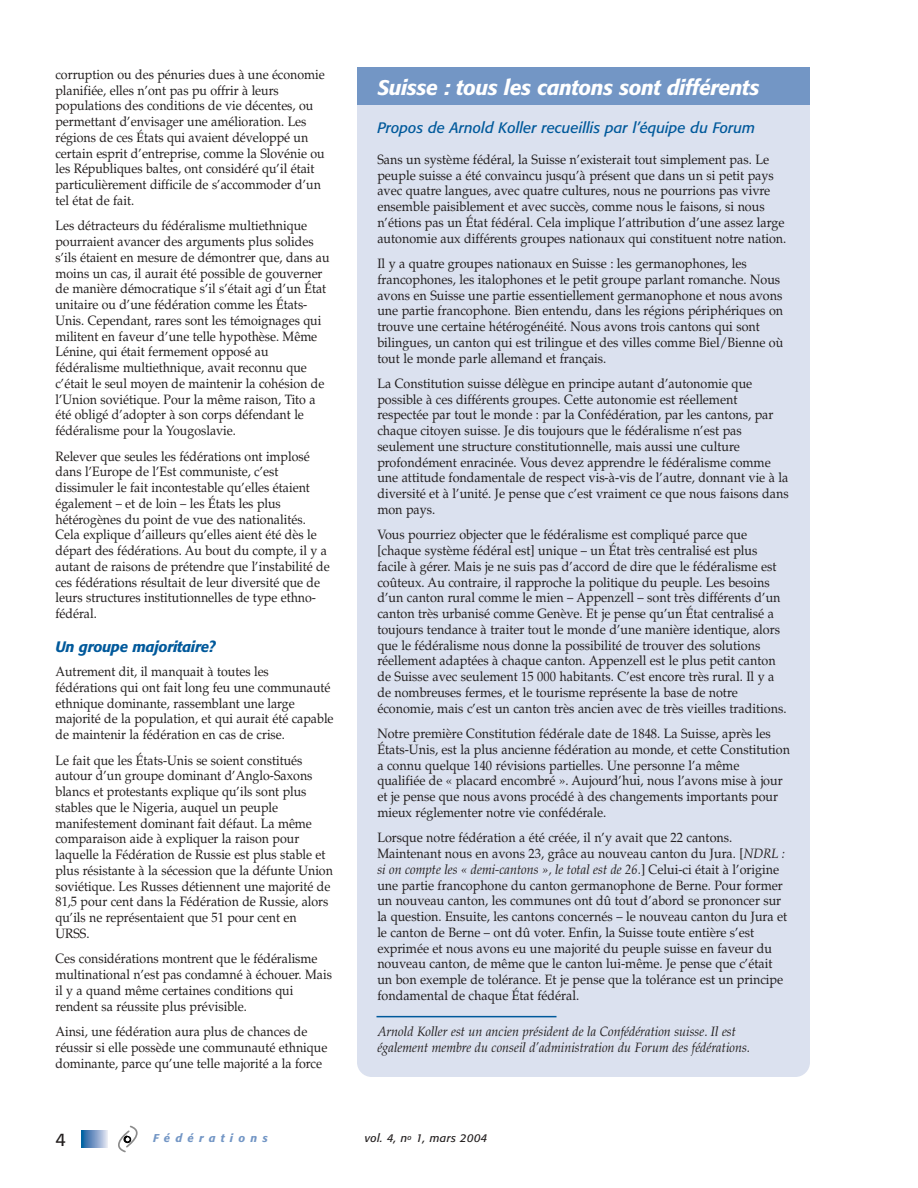
<style>
.page{position:relative;width:918px;height:1188px;background:#fff}
.page>*{position:absolute;margin:0;border:0;box-sizing:border-box;transform-origin:0 0}
.t1{font:italic 500 21px "Formata";letter-spacing:-.02em;color:#fff}
.t2{font:18px "Formata";color:#231f1f}
.t3{font:italic 15px "Formata";color:#00599b}
.t4{font:italic 500 15px "Formata";letter-spacing:-.02em;color:#00599b}
.t5{font:13.5px/15.8px "Palatino";color:#231f1f;scale:.93 1}
.t6{font:13.5px/15.8px "Palatino";color:#231f1f;scale:.92 1}
.t7{font:italic 13.5px/16.5px "Palatino";color:#231f1f;scale:.93 1}
.t8{font:italic 11.25px "Formata";letter-spacing:.03em;color:#231f1f}
.t9{font:italic 500 11.25px "Formata";letter-spacing:.465em;color:#7396c5}
.s1{font-style:italic}
</style>
<div class="page">
<svg style="left:81px;top:1125px;width:57px;height:28px"></svg>
<div style="left:357px;top:68px;width:453px;height:1009px;background:#dbe1ef;border-radius:15px"></div>
<div style="left:357px;top:68px;width:453px;height:37px;background:#7396c5"></div>
<hr style="left:376px;top:1016px;width:180px;height:1px;background:#00599b">
<p class="t6" style="left:55px;top:68px;width:294px">corruption ou des pénuries dues à une économie planifiée, elles n’ont pas pu offrir à leurs populations des conditions de vie décentes, ou permettant d’envisager une amélioration. Les régions de ces États qui avaient développé un certain esprit d’entreprise, comme la Slovénie ou les Républiques baltes, ont considéré qu’il était particulièrement difficile de s’accommoder d’un tel état de fait.</p>
<p class="t6" style="left:55px;top:219px;width:299px">Les détracteurs du fédéralisme multiethnique pourraient avancer des arguments plus solides s’ils étaient en mesure de démontrer que, dans au moins un cas, il aurait été possible de gouverner de manière démocratique s’il s’était agi d’un État unitaire ou d’une fédération comme les États-Unis. Cependant, rares sont les témoignages qui militent en faveur d’une telle hypothèse. Même Lénine, qui était fermement opposé au fédéralisme multiethnique, avait reconnu que c’était le seul moyen de maintenir la cohésion de l’Union soviétique. Pour la même raison, Tito a été obligé d’adopter à son corps défendant le fédéralisme pour la Yougoslavie.</p>
<p class="t6" style="left:55px;top:450px;width:300px">Relever que seules les fédérations ont implosé dans l’Europe de l’Est communiste, c’est dissimuler le fait incontestable qu’elles étaient également – et de loin – les États les plus hétérogènes du point de vue des nationalités.<br>Cela explique d’ailleurs qu’elles aient été dès le départ des fédérations. Au bout du compte, il y a autant de raisons de prétendre que l’instabilité de ces fédérations résultait de leur diversité que de leurs structures institutionnelles de type ethno&shy;fédéral.</p>
<p class="t4" style="left:55px;top:640px;width:162px">Un groupe majoritaire?</p>
<p class="t6" style="left:55px;top:665px;width:304px">Autrement dit, il manquait à toutes les fédérations qui ont fait long feu une communauté ethnique dominante, rassemblant une large majorité de la population, et qui aurait été capable de maintenir la fédération en cas de crise.</p>
<p class="t6" style="left:55px;top:754px;width:303px">Le fait que les États-Unis se soient constitués autour d’un groupe dominant d’Anglo-Saxons blancs et protestants explique qu’ils sont plus stables que le Nigeria, auquel un peuple manifestement dominant fait défaut. La même comparaison aide à expliquer la raison pour laquelle la Fédération de Russie est plus stable et plus résistante à la sécession que la défunte Union soviétique. Les Russes détiennent une majorité de 81,5 pour cent dans la Fédération de Russie, alors qu’ils ne représentaient que 51 pour cent en URSS.</p>
<p class="t6" style="left:55px;top:952px;width:302px">Ces considérations montrent que le fédéralisme multinational n’est pas condamné à échouer. Mais il y a quand même certaines conditions qui rendent sa réussite plus prévisible.</p>
<p class="t6" style="left:55px;top:1025px;width:297px">Ainsi, une fédération aura plus de chances de réussir si elle possède une communauté ethnique dominante, parce qu’une telle majorité a la force</p>
<h1 class="t1" style="left:377px;top:78px;width:384px">Suisse : tous les cantons sont différents</h1>
<p class="t3" style="left:377px;top:121px;width:380px">Propos de Arnold Koller recueillis par l’équipe du Forum</p>
<p class="t5" style="left:377px;top:153px;width:441px">Sans un système fédéral, la Suisse n’existerait tout simplement pas. Le peuple suisse a été convaincu jusqu’à présent que dans un si petit pays avec quatre langues, avec quatre cultures, nous ne pourrions pas vivre ensemble paisiblement et avec succès, comme nous le faisons, si nous n’étions pas un État fédéral. Cela implique l’attribution d’une assez large autonomie aux différents groupes nationaux qui constituent notre nation.</p>
<p class="t5" style="left:377px;top:257px;width:438px">Il y a quatre groupes nationaux en Suisse : les germanophones, les francophones, les italophones et le petit groupe parlant romanche. Nous avons en Suisse une partie essentiellement germanophone et nous avons une partie francophone. Bien entendu, dans les régions périphériques on trouve une certaine hétérogénéité. Nous avons trois cantons qui sont bilingues, un canton qui est trilingue et des villes comme Biel/Bienne où tout le monde parle allemand et français.</p>
<p class="t5" style="left:377px;top:377px;width:444px">La Constitution suisse délègue en principe autant d’autonomie que possible à ces différents groupes. Cette autonomie est réellement respectée par tout le monde : par la Confédération, par les cantons, par chaque citoyen suisse. Je dis toujours que le fédéralisme n’est pas seulement une structure constitutionnelle, mais aussi une culture profondément enracinée. Vous devez apprendre le fédéralisme comme une attitude fondamentale de respect vis-à-vis de l’autre, donnant vie à la diversité et à l’unité. Je pense que c’est vraiment ce que nous faisons dans mon pays.</p>
<p class="t5" style="left:377px;top:529px;width:441px">Vous pourriez objecter que le fédéralisme est compliqué parce que [chaque système fédéral est] unique – un État très centralisé est plus facile à gérer. Mais je ne suis pas d’accord de dire que le fédéralisme est coûteux. Au contraire, il rapproche la politique du peuple. Les besoins d’un canton rural comme le mien – Appenzell – sont très différents d’un canton très urbanisé comme Genève. Et je pense qu’un État centralisé a toujours tendance à traiter tout le monde d’une manière identique, alors que le fédéralisme nous donne la possibilité de trouver des solutions réellement adaptées à chaque canton. Appenzell est le plus petit canton de Suisse avec seulement 15 000 habitants. C’est encore très rural. Il y a de nombreuses fermes, et le tourisme représente la base de notre économie, mais c’est un canton très ancien avec de très vieilles traditions.</p>
<p class="t5" style="left:377px;top:727px;width:445px">Notre première Constitution fédérale date de 1848. La Suisse, après les États-Unis, est la plus ancienne fédération au monde, et cette Constitution a connu quelque 140 révisions partielles. Une personne l’a même qualifiée de « placard encombré ». Aujourd’hui, nous l’avons mise à jour et je pense que nous avons procédé à des changements importants pour mieux réglementer notre vie confédérale.</p>
<p class="t5" style="left:377px;top:831px;width:442px">Lorsque notre fédération a été créée, il n’y avait que 22 cantons.<br>Maintenant nous en avons 23, grâce au nouveau canton du Jura. [<span class="s1">NDRL : si on compte les « demi-cantons », le total est de 26.</span>] Celui-ci était à l’origine une partie francophone du canton germanophone de Berne. Pour former un nouveau canton, les communes ont dû tout d’abord se prononcer sur la question. Ensuite, les cantons concernés – le nouveau canton du Jura et le canton de Berne – ont dû voter. Enfin, la Suisse toute entière s’est exprimée et nous avons eu une majorité du peuple suisse en faveur du nouveau canton, de même que le canton lui-même. Je pense que c’était un bon exemple de tolérance. Et je pense que la tolérance est un principe fondamental de chaque État fédéral.</p>
<p class="t7" style="left:377px;top:1025px;width:402px">Arnold Koller est un ancien président de la Confédération suisse. Il est également membre du conseil d’administration du Forum des fédérations.</p>
<h2 class="t2" style="left:55px;top:1132px;width:12px">4</h2>
<p class="t9" style="left:153px;top:1133px;width:116px">Fédérations</p>
<p class="t8" style="left:365px;top:1133px;width:124px">vol. 4, n<sup>o</sup> 1, mars 2004</p>
</div>
